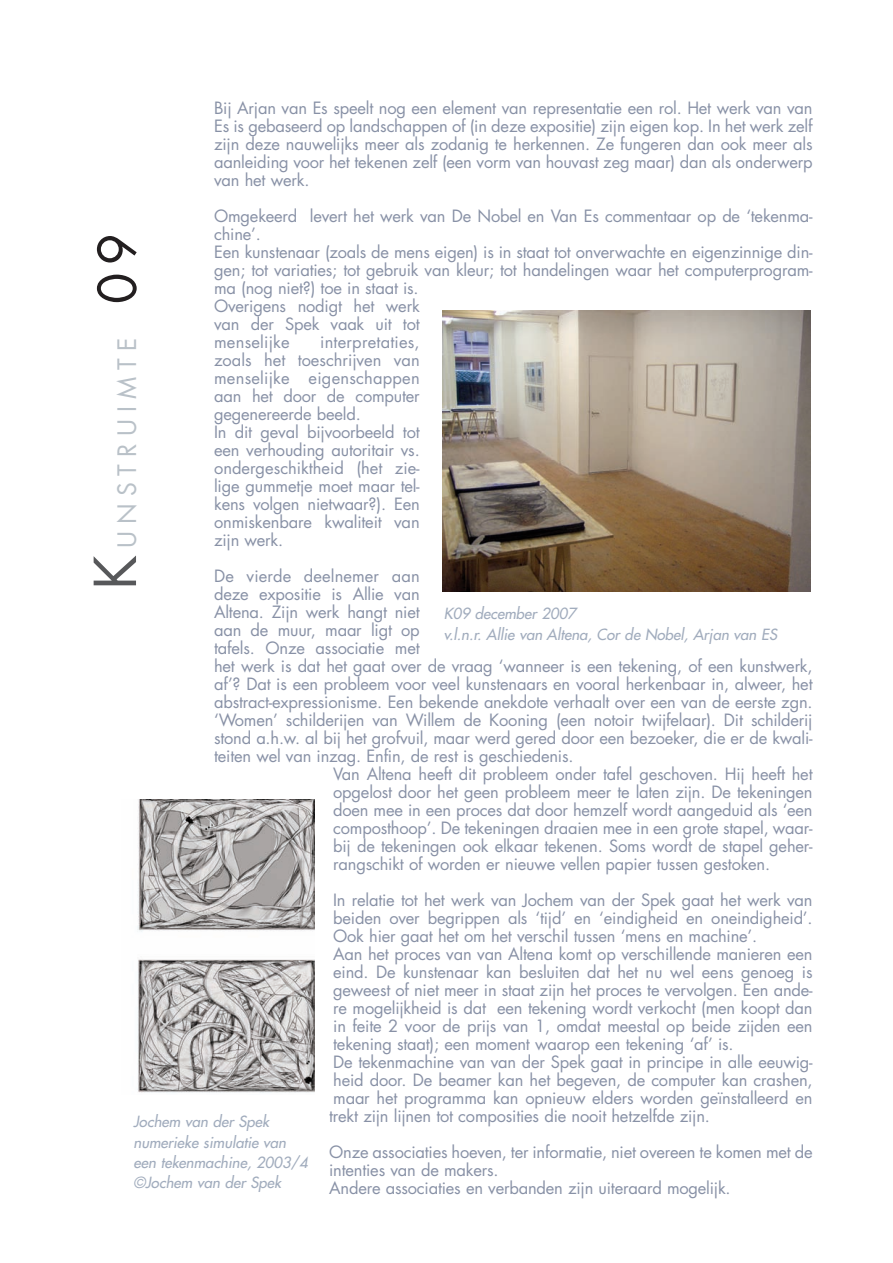
<style>
.page{position:relative;width:893px;height:1263px;background:#fff}
.page>*{position:absolute;margin:0;border:0;box-sizing:border-box;transform-origin:0 0}
.t1{font:56.25px "Futura";color:#57585a}
.t2{font:24.75px "Futura";letter-spacing:.285em;color:#b9c1c8}
.t3{font:16.5px/18px "Futura";letter-spacing:-.01em;color:#8891a6}
.t4{font:italic 15px/20.4px "Futura";color:#a1acbd}
.s1{font-size:51px;color:#231f20}
</style>
<div class="page">
<img style="left:442px;top:310px;width:368px;height:281px">
<div style="left:121px;top:799px;width:197px;height:295px;background:linear-gradient(to bottom,#fff,#fff)"></div>
<img style="left:121px;top:799px;width:193px;height:295px">
<p class="t3" style="left:214px;top:98px;width:600px;text-align:justify">Bij Arjan van Es speelt nog een element van representatie een rol. Het werk van van Es is gebaseerd op landschappen of (in deze expositie) zijn eigen kop. In het werk zelf zijn deze nauwelijks meer als zodanig te herkennen. Ze fungeren dan ook meer als aanleiding voor het tekenen zelf (een vorm van houvast zeg maar) dan als onderwerp van het werk.</p>
<p class="t3" style="left:214px;top:206px;width:600px">Omgekeerd levert het werk van De Nobel en Van Es commentaar op de ‘tekenma&shy;chine’.<br>Een kunstenaar (zoals de mens eigen) is in staat tot onverwachte en eigenzinnige din&shy;gen; tot variaties; tot gebruik van kleur; tot handelingen waar het computerprogram&shy;ma (nog niet?) toe in staat is.<br>Overigens nodigt het werk<br>van der Spek vaak uit tot<br>menselijke</p>
<h2 class="t2" style="left:110px;top:548px;width:316px;rotate:-90deg">UNSTRUIMTE <span class="s1">09</span></h2>
<p class="t3" style="left:214px;top:332px;width:207px;text-indent:106px">interpretaties, zoals het toeschrijven van menselijke eigenschappen aan het door de computer gegenereerde beeld.<br>In dit geval bijvoorbeeld tot een verhouding autoritair vs. ondergeschiktheid (het zie&shy;lige gummetje moet maar tel&shy;kens volgen nietwaar?). Een onmiskenbare kwaliteit van zijn werk.</p>
<p class="t3" style="left:214px;top:566px;width:207px">De vierde deelnemer aan</p>
<p class="t3" style="left:214px;top:584px;width:207px">deze expositie is Allie van</p>
<p class="t3" style="left:214px;top:602px;width:207px">Altena. Zijn werk hangt niet</p>
<p class="t3" style="left:214px;top:620px;width:207px">aan de muur, maar ligt op</p>
<p class="t3" style="left:214px;top:638px;width:207px">tafels. Onze associatie met</p>
<p class="t3" style="left:214px;top:656px;width:600px">het werk is dat het gaat over de vraag ‘wanneer is een tekening, of een kunstwerk,</p>
<p class="t3" style="left:214px;top:674px;width:600px">af’? Dat is een probleem voor veel kunstenaars en vooral herkenbaar in, alweer, het</p>
<p class="t3" style="left:214px;top:692px;width:600px">abstract-expressionisme. Een bekende anekdote verhaalt over een van de eerste zgn.</p>
<p class="t3" style="left:214px;top:710px;width:600px">‘Women’ schilderijen van Willem de Kooning (een notoir twijfelaar). Dit schilderij</p>
<p class="t3" style="left:214px;top:728px;width:600px">stond a.h.w. al bij het grofvuil, maar werd gered door een bezoeker, die er de kwali-</p>
<p class="t3" style="left:214px;top:746px;width:361px">teiten wel van inzag. Enfin, de rest is geschiedenis.</p>
<p class="t3" style="left:333px;top:764px;width:481px">Van Altena heeft dit probleem onder tafel geschoven. Hij heeft het</p>
<p class="t3" style="left:333px;top:782px;width:481px">opgelost door het geen probleem meer te laten zijn. De tekeningen</p>
<p class="t3" style="left:333px;top:800px;width:481px">doen mee in een proces dat door hemzelf wordt aangeduid als ‘een</p>
<p class="t3" style="left:333px;top:818px;width:481px">composthoop’. De tekeningen draaien mee in een grote stapel, waar-</p>
<p class="t3" style="left:333px;top:836px;width:481px">bij de tekeningen ook elkaar tekenen. Soms wordt de stapel geher-</p>
<p class="t3" style="left:333px;top:854px;width:438px">rangschikt of worden er nieuwe vellen papier tussen gestoken.</p>
<p class="t3" style="left:329px;top:890px;width:485px">In relatie tot het werk van Jochem van der Spek gaat het werk van beiden over begrippen als ‘tijd’ en ‘eindigheid en oneindigheid’.<br>Ook hier gaat het om het verschil tussen ‘mens en machine’.<br>Aan het proces van van Altena komt op verschillende manieren een eind. De kunstenaar kan besluiten dat het nu wel eens genoeg is geweest of niet meer in staat zijn het proces te vervolgen. Een ande&shy;re mogelijkheid is dat een tekening wordt verkocht (men koopt dan in feite 2 voor de prijs van 1, omdat meestal op beide zijden een tekening staat); een moment waarop een tekening ‘af’ is.<br>De tekenmachine van van der Spek gaat in principe in alle eeuwig&shy;heid door. De beamer kan het begeven, de computer kan crashen, maar het programma kan opnieuw elders worden geïnstalleerd en trekt zijn lijnen tot composities die nooit hetzelfde zijn.</p>
<p class="t3" style="left:329px;top:1142px;width:485px">Onze associaties hoeven, ter informatie, niet overeen te komen met de intenties van de makers.<br>Andere associaties en verbanden zijn uiteraard mogelijk.</p>
<h1 class="t1" style="left:77px;top:590px;width:36px;rotate:-90deg">K</h1>
<p class="t4" style="left:444px;top:603px;width:338px">K09 december 2007<br>v.l.n.r. Allie van Altena, Cor de Nobel, Arjan van ES</p>
<p class="t4" style="left:134px;top:1111px;width:179px">Jochem van der Spek numerieke simulatie van een tekenmachine, 2003/4 ©Jochem van der Spek</p>
</div>
